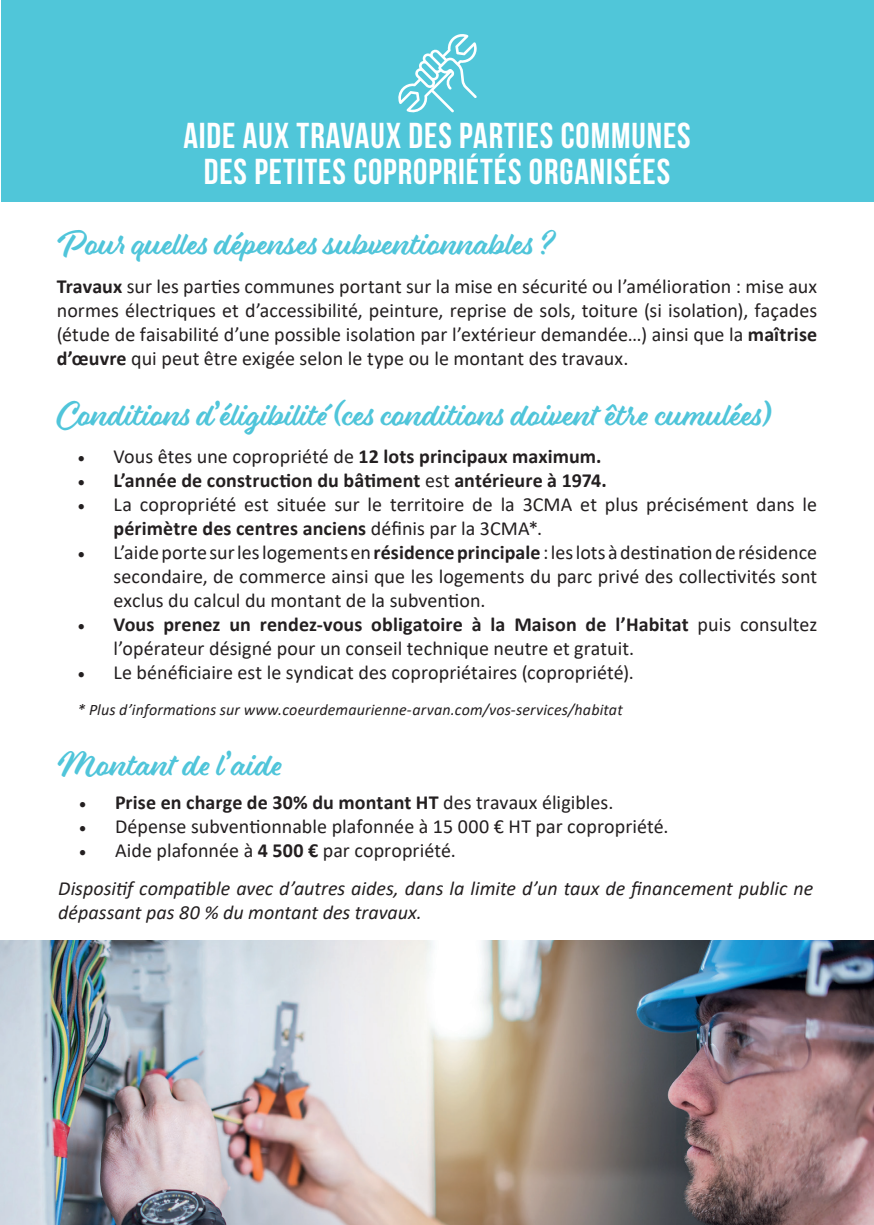
<style>
.page{position:relative;width:874px;height:1225px;background:#fff}
.page>*{position:absolute;margin:0;border:0;box-sizing:border-box;transform-origin:0 0}
.t1{font:36px/36px "Bebas Neue";letter-spacing:.025em;color:#fff;text-align:center}
.t2{font:32px "Eds Market Main Script";color:#50c5da}
.t3{font:20px/24px "Calibri";letter-spacing:.005em;color:#231f20;text-align:justify}
.t4{font:italic 20px/38px "Calibri";color:#231f20}
.t5{font:700 20px "Calibri";letter-spacing:.005em;color:#231f20}
.t6{font:italic 16px "Calibri";letter-spacing:.01em;color:#231f20}
.s1{font-weight:700}
.s2{font-family:"Minion Pro"}
.s3{font-family:"Minion Pro";font-weight:400}
.s4{font-weight:400}
.s5{font-family:"Minion Pro";font-style:normal}
.s6{font-style:normal}
.s7{font-weight:700;font-style:normal}
</style>
<div class="page">
<div style="left:1px;top:0;width:872px;height:201px;background:#50c6d9"></div>
<img style="left:0;top:941px;width:873px;height:283px">
<svg style="left:398px;top:34px;width:78px;height:79px"></svg>
<h1 class="t1" style="left:183px;top:118px;width:508px">AIDE AUX TRAVAUX DES PARTIES COMMUNES<br>DES PETITES COPROPRIÉTÉS ORGANISÉES</h1>
<h2 class="t2" style="left:57px;top:224px;width:501px">Pour quelles dépenses subventionnables ?</h2>
<p class="t3" style="left:57px;top:274px;width:761px"><span class="s1">Travaux</span> sur les parties communes portant sur la mise en sécurité ou l’amélioration : mise aux normes électriques et d’accessibilité, peinture, reprise de sols, toiture (si isolation), façades (étude de faisabilité d’une possible isolation par l’extérieur demandée…) ainsi que la <span class="s1">maîtrise d’œuvre</span> qui peut être exigée selon le type ou le montant des travaux.</p>
<h2 class="t2" style="left:57px;top:395px;width:715px">Conditions d’éligibilité (ces conditions doivent être cumulées)</h2>
<p class="t3" style="left:77px;top:444px;width:525px"><span class="s2">•</span> Vous êtes une copropriété de <span class="s1">12 lots principaux maximum.</span></p>
<p class="t5" style="left:77px;top:466px;width:530px"><span class="s3">•</span> L’année de construction du bâtiment <span class="s4">est</span> antérieure à 1974.</p>
<p class="t3" style="left:113px;top:492px;width:704px;text-indent:-36px"><span class="s2">•</span> La copropriété est située sur le territoire de la 3CMA et plus précisément dans le <span class="s1">périmètre des centres anciens</span> définis par la 3CMA*.</p>
<p class="t3" style="left:113px;top:540px;width:704px;text-indent:-36px"><span class="s2">•</span> L’aide porte sur les logements en <span class="s1">résidence principale</span> : les lots à destination de résidence secondaire, de commerce ainsi que les logements du parc privé des collectivités sont exclus du calcul du montant de la subvention.</p>
<p class="t3" style="left:113px;top:612px;width:705px;text-indent:-36px"><span class="s2">•</span> <span class="s1">Vous prenez un rendez-vous obligatoire à la Maison de l’Habitat</span> puis consultez l’opérateur désigné pour un conseil technique neutre et gratuit.</p>
<p class="t3" style="left:77px;top:660px;width:557px"><span class="s2">•</span> Le bénéficiaire est le syndicat des copropriétaires (copropriété).</p>
<p class="t6" style="left:77px;top:698px;width:546px">* Plus d’informations sur www.coeurdemaurienne-arvan.com/vos-services/habitat</p>
<h2 class="t2" style="left:58px;top:745px;width:226px">Montant de l’aide</h2>
<p class="t5" style="left:79px;top:788px;width:536px"><span class="s3">•</span> Prise en charge de 30% du montant HT <span class="s4">des travaux éligibles.</span></p>
<p class="t3" style="left:79px;top:814px;width:591px"><span class="s2">•</span> Dépense subventionnable plafonnée à 15 000 € HT par copropriété.</p>
<p class="t4" style="left:58px;top:830px;width:756px;text-indent:21px"><span class="s5">•</span> <span class="s6">Aide plafonnée à</span> <span class="s7">4 500 €</span> <span class="s6">par copropriété.<br></span>Dispositif compatible avec d’autres aides, dans la limite d’un taux de financement public ne</p>
<p class="t4" style="left:58px;top:892px;width:365px">dépassant pas 80 % du montant des travaux.</p>
</div>
